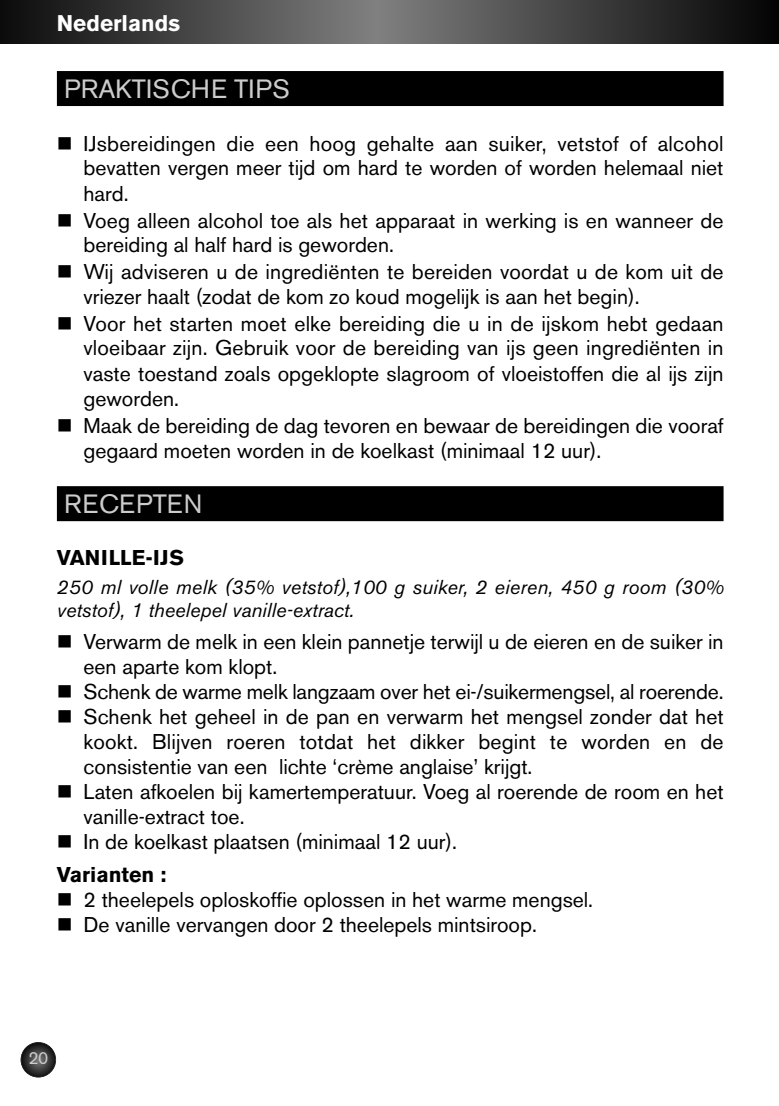
<style>
.page{position:relative;width:779px;height:1106px;background:#fff}
.page>*{position:absolute;margin:0;border:0;box-sizing:border-box;transform-origin:0 0}
.t1{font:26.25px "Akzidenz Grotesk BE";letter-spacing:.02em;color:#ccc}
.t2{font:700 22.5px "Akzidenz Grotesk BE";color:#fff}
.t3{font:21.25px/25px "Akzidenz Grotesk BE";color:#000}
.t4{font:700 21.25px "Akzidenz Grotesk BE";letter-spacing:.01em;color:#000}
.t5{font:italic 20px/22.5px "Akzidenz Grotesk BE";letter-spacing:.005em;color:#000}
.t6{font:17.5px "Akzidenz Grotesk BE";color:#ccc}
.s1{font-weight:700}
</style>
<div class="page">
<svg style="left:0;top:0;width:778px;height:44px;background:#434343"></svg>
<svg style="left:21px;top:1043px;width:34px;height:34px"></svg>
<div style="left:21px;top:1042px;width:35px;height:35px;border:2px solid #000;border-radius:50%"></div>
<div style="left:57px;top:71px;width:666px;height:35px;background:#000"></div>
<div style="left:57px;top:486px;width:666px;height:35px;background:#000"></div>
<p class="t2" style="left:57px;top:15px;width:125px">Nederlands</p>
<p class="t1" style="left:64px;top:79px;width:227px">PRAKTISCHE TIPS</p>
<p class="t3" style="left:83px;top:133px;width:641px;text-align:justify;text-indent:-27px">■ IJsbereidingen die een hoog gehalte aan suiker, vetstof of alcohol bevatten vergen meer tijd om hard te worden of worden helemaal niet hard.</p>
<p class="t3" style="left:83px;top:210px;width:641px;text-indent:-27px">■ Voeg alleen alcohol toe als het apparaat in werking is en wanneer de bereiding al half hard is geworden.</p>
<p class="t3" style="left:83px;top:262px;width:641px;text-indent:-27px">■ Wij adviseren u de ingrediënten te bereiden voordat u de kom uit de vriezer haalt (zodat de kom zo koud mogelijk is aan het begin).</p>
<p class="t3" style="left:83px;top:313px;width:641px;text-align:justify;text-indent:-27px">■ Voor het starten moet elke bereiding die u in de ijskom hebt gedaan vloeibaar zijn. Gebruik voor de bereiding van ijs geen ingrediënten in vaste toestand zoals opgeklopte slagroom of vloeistoffen die al ijs zijn geworden.</p>
<p class="t3" style="left:83px;top:416px;width:641px;text-indent:-27px">■ Maak de bereiding de dag tevoren en bewaar de bereidingen die vooraf gegaard moeten worden in de koelkast (minimaal 12 uur).</p>
<p class="t1" style="left:64px;top:494px;width:140px">RECEPTEN</p>
<p class="t4" style="left:57px;top:550px;width:129px">VANILLE-IJS</p>
<p class="t5" style="left:57px;top:578px;width:668px">250 ml volle melk (35% vetstof),100 g suiker, 2 eieren, 450 g room (30% vetstof), 1 theelepel vanille-extract.</p>
<p class="t3" style="left:83px;top:631px;width:641px;text-indent:-27px">■ Verwarm de melk in een klein pannetje terwijl u de eieren en de suiker in een aparte kom klopt.</p>
<p class="t3" style="left:57px;top:681px;width:668px">■ Schenk de warme melk langzaam over het ei-/suikermengsel, al roerende.</p>
<p class="t3" style="left:83px;top:706px;width:641px;text-align:justify;text-indent:-27px">■ Schenk het geheel in de pan en verwarm het mengsel zonder dat het kookt. Blijven roeren totdat het dikker begint te worden en de consistentie van een lichte ‘crème anglaise’ krijgt.</p>
<p class="t3" style="left:83px;top:781px;width:641px;text-indent:-27px">■ Laten afkoelen bij kamertemperatuur. Voeg al roerende de room en het vanille-extract toe.</p>
<p class="t3" style="left:57px;top:827px;width:401px;line-height:32.5px">■ In de koelkast plaatsen (minimaal 12 uur).<br><span class="s1">Varianten :</span></p>
<p class="t3" style="left:57px;top:889px;width:537px">■ 2 theelepels oploskoffie oplossen in het warme mengsel.</p>
<p class="t3" style="left:57px;top:914px;width:481px">■ De vanille vervangen door 2 theelepels mintsiroop.</p>
<p class="t6" style="left:28px;top:1051px;width:21px">20</p>
</div>
